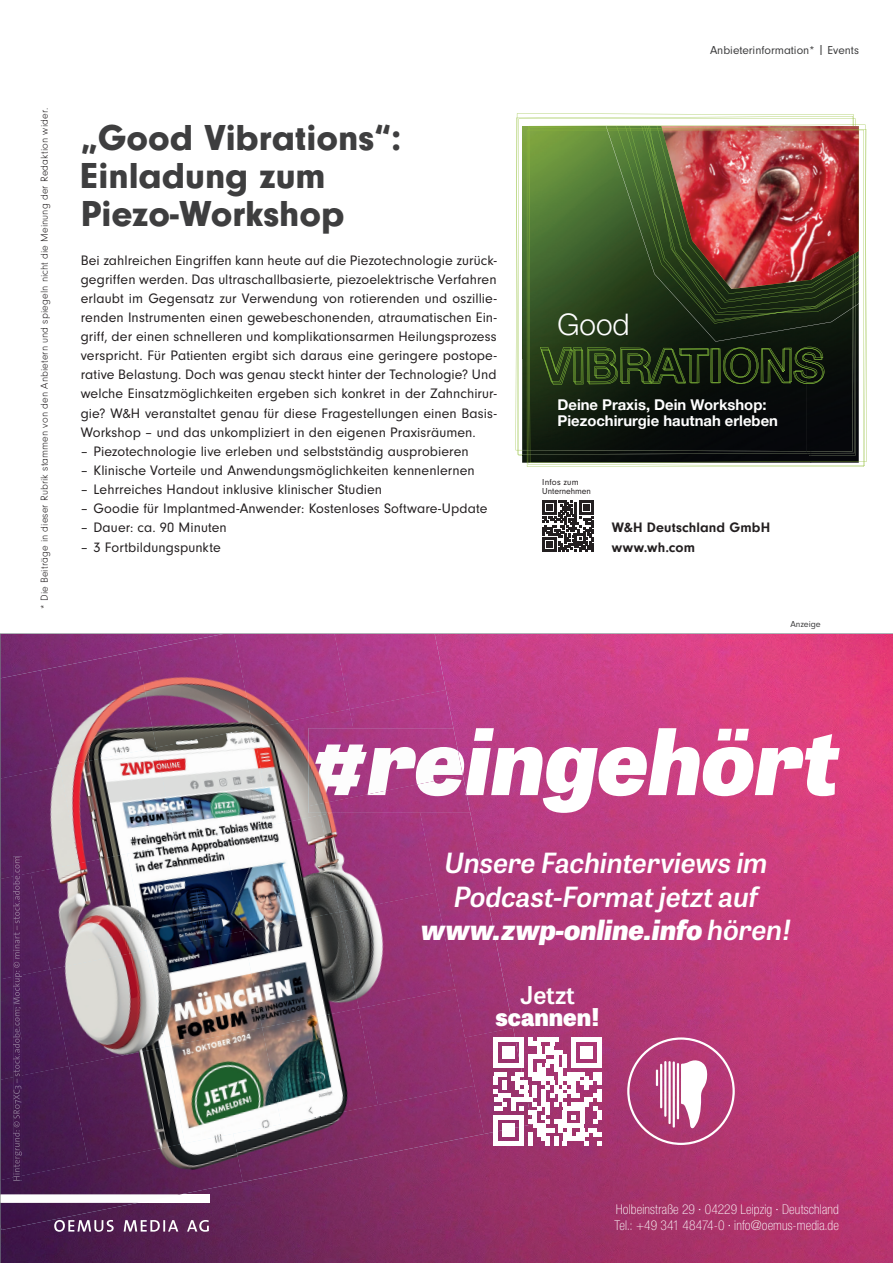
<style>
.page{position:relative;width:893px;height:1263px;background:#fff}
.page>*{position:absolute;margin:0;border:0;box-sizing:border-box;transform-origin:0 0}
.t1{font:italic 800 91.2px "Tablet Gothic";color:#fff}
.t2{font:900 37.5px/38.2px "Neuzeit Gro";color:#3e3e3f}
.t3{font:29.7px "Helvetica Neue World 45 Lt";color:#fff}
.t4{font:italic 600 27.75px/33.3px "Tablet Gothic";color:#fff;text-align:center}
.t5{font:800 24.45px "Tablet Gothic";color:#fff}
.t6{font:600 24.45px "Tablet Gothic";letter-spacing:-.005em;color:#fff}
.t7{font:700 14.85px/16.4px "Helvetica Neue World 75";color:#fff}
.t8{font:14.25px/19.2px "Neuzeit Gro";letter-spacing:.005em;color:#231f20}
.t9{font:700 14.25px/19.2px "Neuzeit Gro";letter-spacing:.01em;color:#231f20}
.t10{font:100 condensed 13.5px/16.2px "Helvetica Neue LT Std";letter-spacing:.01em;color:#fff}
.t11{font:12px "Neuzeit Gro";color:#3e3e3f}
.t12{font:300 10.5px "Neuzeit Gro";letter-spacing:.01em;color:#231f20}
.t13{font:9px/9px "Neuzeit Gro";letter-spacing:-.005em;color:#231f20}
.t14{font:9px "Neuzeit Gro";letter-spacing:-.005em;color:#3e3e3f}
.s1{font-weight:800}
</style>
<div class="page">
<svg style="left:516px;top:113px;width:338px;height:339px"></svg>
<img style="left:522px;top:453px;width:5px;height:3px">
<svg style="left:542px;top:500px;width:51px;height:51px"></svg>
<img style="left:529px;top:125px;width:338px;height:338px">
<img style="left:0;top:634px;width:893px;height:629px">
<p class="t12" style="left:39px;top:609px;width:502px;rotate:-90deg">* Die Beiträge in dieser Rubrik stammen von den Anbietern und spiegeln nicht die Meinung der Redaktion wider.</p>
<h2 class="t2" style="left:81px;top:118px;width:322px">„Good Vibrations“:<br>Einladung zum<br>Piezo-Workshop</h2>
<p class="t8" style="left:81px;top:250px;width:417px">Bei zahlreichen Eingriffen kann heute auf die Piezotechnologie zurück&shy;gegriffen werden. Das ultraschallbasierte, piezoelektrische Verfahren erlaubt im Gegensatz zur Verwendung von rotierenden und oszillie&shy;renden Instrumenten einen gewebeschonenden, atraumatischen Ein&shy;griff, der einen schnelleren und komplikationsarmen Heilungsprozess verspricht. Für Patienten ergibt sich daraus eine geringere postope&shy;rative Belastung. Doch was genau steckt hinter der Technologie? Und welche Einsatzmöglichkeiten ergeben sich konkret in der Zahnchirur&shy;gie? W&amp;H veranstaltet genau für diese Fragestellungen einen Basis-Workshop – und das unkompliziert in den eigenen Praxisräumen.<br>‒ Piezotechnologie live erleben und selbstständig ausprobieren<br>‒ Klinische Vorteile und Anwendungsmöglichkeiten kennenlernen<br>‒ Lehrreiches Handout inklusive klinischer Studien<br>‒ Goodie für Implantmed-Anwender: Kostenloses Software-Update ‒ Dauer: ca. 90 Minuten<br>‒ 3 Fortbildungspunkte</p>
<p class="t11" style="left:710px;top:44px;width:150px">Anbieterinformation* | Events</p>
<h3 class="t3" style="left:557px;top:307px;width:74px">Good</h3>
<p class="t7" style="left:557px;top:397px;width:222px">Deine Praxis, Dein Workshop:<br>Piezochirurgie hautnah erleben</p>
<p class="t13" style="left:542px;top:478px;width:50px">Infos zum<br>Unternehmen</p>
<p class="t9" style="left:612px;top:518px;width:160px">W&amp;H Deutschland GmbH www.wh.com</p>
<p class="t14" style="left:790px;top:619px;width:32px">Anzeige</p>
<h1 class="t1" style="left:308px;top:688px;width:533px">#reingehört</h1>
<h3 class="t4" style="left:421px;top:845px;width:371px">Unsere Fachinterviews im<br>Podcast-Format jetzt auf <span class="s1">www.zwp-online.info</span> hören!</h3>
<h3 class="t6" style="left:520px;top:978px;width:56px">Jetzt</h3>
<h3 class="t5" style="left:495px;top:999px;width:106px">scannen!</h3>
<p class="t10" style="left:614px;top:1201px;width:226px">Holbeinstraße 29 · 04229 Leipzig · Deutschland<br>Tel.: +49 341 48474-0 · info@oemus-media.de</p>
</div>
